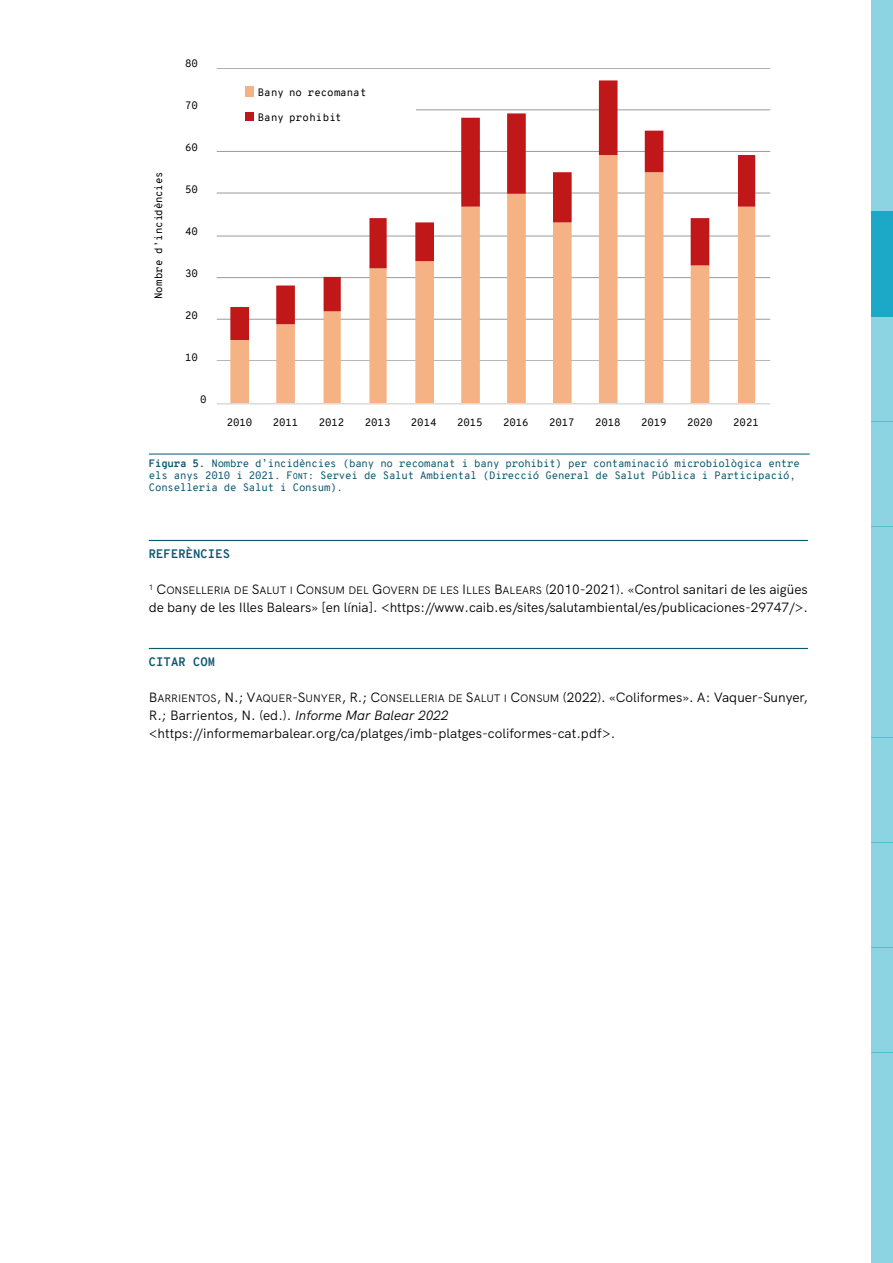
<style>
.page{position:relative;width:893px;height:1263px;background:#fff}
.page>*{position:absolute;margin:0;border:0;box-sizing:border-box;transform-origin:0 0}
.t1{font:13.5px/18px "HK Grotesk";letter-spacing:-.005em;color:#000}
.t2{font:700 12px "Overpass Mono";color:#0d5770}
.t3{font:10.8px "HK Grotesk Regular SC800";letter-spacing:-.005em;color:#000}
.t4{font:10.5px/12px "Overpass Mono";letter-spacing:-.02em;color:#0c5770}
.t5{font:10.5px "Overpass Mono";letter-spacing:-.01em;color:#000}
.t6{font:10.5px "Overpass Mono";letter-spacing:.025em;color:#000}
.s1{font-weight:700}
.s2{font-family:"Overpass Mono Regular SC800"}
.s3{font-family:"Overpass Mono Regular SC800";font-size:8.4px}
.s4{font-size:13.5px}
.s5{font-family:"HK Grotesk";font-size:13.5px}
.s6{font-style:italic}
</style>
<div class="page">
<div style="left:872px;top:0;width:21px;height:106px;background:#8dd4e3"></div>
<div style="left:872px;top:421px;width:21px;height:106px;background:#8dd4e3"></div>
<div style="left:872px;top:842px;width:21px;height:105px;background:#8dd4e3"></div>
<div style="left:872px;top:211px;width:21px;height:105px;background:#1ca9c7"></div>
<div style="left:872px;top:632px;width:21px;height:105px;background:#8dd4e3"></div>
<div style="left:872px;top:1053px;width:21px;height:105px;background:#8dd4e3"></div>
<div style="left:872px;top:106px;width:21px;height:105px;background:#8dd4e3"></div>
<div style="left:872px;top:527px;width:21px;height:105px;background:#8dd4e3"></div>
<div style="left:872px;top:947px;width:21px;height:106px;background:#8dd4e3"></div>
<div style="left:872px;top:316px;width:21px;height:106px;background:#8dd4e3"></div>
<div style="left:872px;top:737px;width:21px;height:105px;background:#8dd4e3"></div>
<div style="left:872px;top:1158px;width:21px;height:105px;background:#8dd4e3"></div>
<hr style="left:149px;top:540px;width:659px;height:1px;background:#0d5770">
<hr style="left:149px;top:648px;width:659px;height:1px;background:#0d5770">
<hr style="left:149px;top:454px;width:661px;height:1px;background:#0c5770">
<hr style="left:217px;top:361px;width:553px;height:1px;background:#000">
<hr style="left:217px;top:319px;width:553px;height:1px;background:#000">
<hr style="left:217px;top:277px;width:553px;height:1px;background:#000">
<hr style="left:217px;top:236px;width:553px;height:1px;background:#000">
<hr style="left:217px;top:193px;width:553px;height:1px;background:#000">
<hr style="left:217px;top:151px;width:553px;height:1px;background:#000">
<hr style="left:217px;top:110px;width:553px;height:1px;background:#000">
<hr style="left:217px;top:68px;width:553px;height:1px;background:#000">
<svg style="left:230px;top:340px;width:525px;height:63px"></svg>
<svg style="left:230px;top:80px;width:525px;height:260px"></svg>
<hr style="left:217px;top:403px;width:553px;height:1px;background:#dad9d9">
<div style="left:210px;top:79px;width:205px;height:49px;background:#fff"></div>
<div style="left:245px;top:86px;width:8px;height:10px;background:#f5b284"></div>
<div style="left:245px;top:112px;width:8px;height:9px;background:#c01718"></div>
<p class="t5" style="left:151px;top:299px;width:130px;rotate:-90deg">Nombre d'incidències</p>
<p class="t5" style="left:185px;top:56px;width:14px">80</p>
<p class="t5" style="left:185px;top:98px;width:14px">70</p>
<p class="t5" style="left:185px;top:140px;width:14px">60</p>
<p class="t5" style="left:185px;top:182px;width:14px">50</p>
<p class="t5" style="left:185px;top:224px;width:14px">40</p>
<p class="t5" style="left:185px;top:266px;width:14px">30</p>
<p class="t5" style="left:185px;top:308px;width:14px">20</p>
<p class="t5" style="left:185px;top:350px;width:14px">10</p>
<p class="t5" style="left:200px;top:392px;width:8px">0</p>
<p class="t5" style="left:258px;top:85px;width:110px">Bany no recomanat</p>
<p class="t6" style="left:258px;top:110px;width:85px">Bany prohibit</p>
<p class="t5" style="left:227px;top:414px;width:27px">2010</p>
<p class="t5" style="left:273px;top:414px;width:27px">2011</p>
<p class="t5" style="left:319px;top:414px;width:27px">2012</p>
<p class="t5" style="left:365px;top:414px;width:27px">2013</p>
<p class="t5" style="left:411px;top:414px;width:27px">2014</p>
<p class="t5" style="left:457px;top:414px;width:27px">2015</p>
<p class="t5" style="left:503px;top:414px;width:27px">2016</p>
<p class="t5" style="left:549px;top:414px;width:27px">2017</p>
<p class="t5" style="left:595px;top:414px;width:27px">2018</p>
<p class="t5" style="left:641px;top:414px;width:27px">2019</p>
<p class="t5" style="left:687px;top:414px;width:27px">2020</p>
<p class="t5" style="left:733px;top:414px;width:27px">2021</p>
<p class="t4" style="left:149px;top:457px;width:653px"><span class="s1">Figura 5.</span> Nombre d’incidències (bany no recomanat i bany prohibit) per contaminació microbiològica entre els anys 2010 i 2021. <span class="s2">F</span><span class="s3">ont</span>: Servei de Salut Ambiental (Direcció General de Salut Pública i Participació,<br>Conselleria de Salut i Consum).</p>
<p class="t2" style="left:149px;top:545px;width:83px">REFERÈNCIES</p>
<p class="t3" style="left:149px;top:582px;width:660px"><sup>1</sup> <span class="s4">C</span>ONSELLERIA DE <span class="s4">S</span>ALUT I <span class="s4">C</span>ONSUM DEL <span class="s4">G</span>OVERN DE LES <span class="s4">I</span> LLES <span class="s4">B</span>ALEARS <span class="s5">(2010-2021). «Control sanitari de les aigües</span></p>
<p class="t1" style="left:149px;top:597px;width:661px">de bany de les Illes Balears» [en línia]. &lt;https://www.caib.es/sites/salutambiental/es/publicaciones-29747/&gt;.</p>
<p class="t2" style="left:149px;top:653px;width:68px">CITAR COM</p>
<p class="t3" style="left:149px;top:690px;width:661px"><span class="s4">B</span>ARRIENTOS<span class="s4">, N .; V</span>AQUER<span class="s4">-S</span>UNYER<span class="s4">, R.; C</span>ONSELLERIA DE <span class="s4">S</span>ALUT I <span class="s4">C</span>ONSUM <span class="s5">(2022). «Coliformes». A: Vaquer-Sunyer,</span></p>
<p class="t1" style="left:149px;top:705px;width:468px">R.; Barrientos, N. (ed.). <span class="s6">Informe Mar Balear 2022 </span>&lt;https://informemarbalear.org/ca/platges/imb-platges-coliformes-cat.pdf&gt;.</p>
</div>
